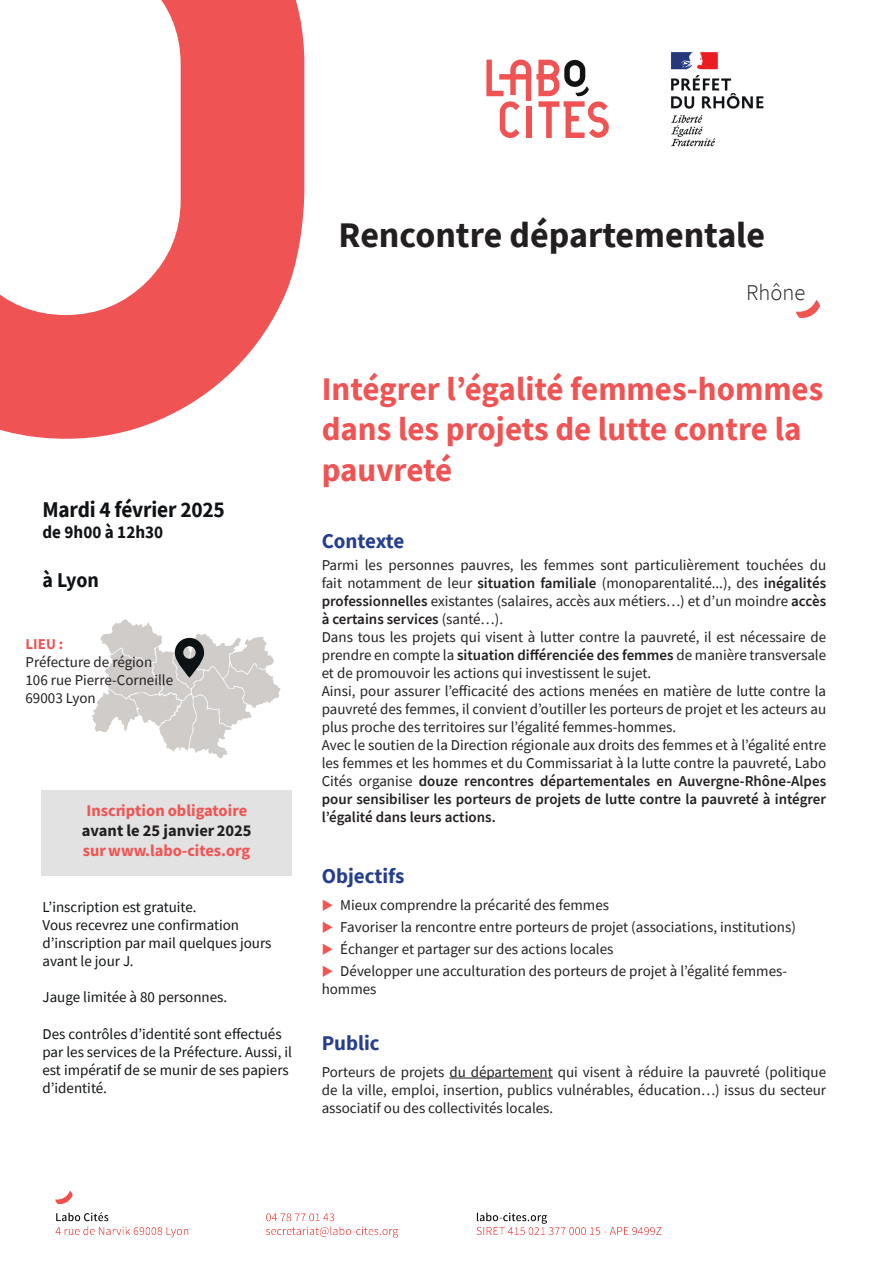
<style>
.page{position:relative;width:893px;height:1263px;background:#fff}
.page>*{position:absolute;margin:0;border:0;box-sizing:border-box;transform-origin:0 0}
.t1{font:700 36px "Source Sans Pro";color:#231f20}
.t2{font:700 33px/40.5px "Source Sans Pro";color:#f05353}
.t3{font:700 22.5px "Source Sans Pro";letter-spacing:-.01em;color:#101315;scale:.95 1}
.t4{font:300 22.5px "Source Sans Pro";color:#231f20}
.t5{font:700 21px "Source Sans Pro";color:#253f8e}
.t6{font:700 21px "Source Sans Pro";color:#101315;scale:.95 1}
.t7{font:700 18px "Source Sans Pro";color:#101315;scale:.95 1}
.t8{font:16.5px "Source Sans Variable";color:#f05453}
.t9{font:16.5px "Source Sans Variable";color:#231f20}
.t10{font:15px/18px "Source Sans Pro";color:#231f20}
.t11{font:15px/18px "Source Sans Pro";color:#101315}
.t12{font:700 15px "Source Sans Pro";color:#f05353}
.s1{font-weight:600}
.s2{color:#f05453}
</style>
<div class="page">
<svg style="left:0;top:0;width:304px;height:439px;fill:#f05353"></svg>
<svg style="left:796px;top:300px;width:24px;height:18px"></svg>
<svg style="left:486px;top:60px;width:123px;height:78px"></svg>
<img style="left:55px;top:1191px;width:607px;height:47px">
<div style="left:41px;top:791px;width:251px;height:85px;background:#e1e2e1"></div>
<img style="left:671px;top:52px;width:93px;height:95px">
<hr style="left:449px;top:1078px;width:104px;height:1px;background:#231f20">
<img style="left:92px;top:619px;width:189px;height:140px">
<svg style="left:175px;top:638px;width:29px;height:40px"></svg>
<h3 class="t3" style="left:43px;top:494px;width:193px">Mardi 4 février 2025</h3>
<p class="t7" style="left:43px;top:520px;width:129px">de 9h00 à 12h30</p>
<h3 class="t6" style="left:43px;top:566px;width:61px">à Lyon</h3>
<p class="t12" style="left:26px;top:634px;width:39px">LIEU :</p>
<p class="t10" style="left:26px;top:653px;width:149px">Préfecture de région<br>106 rue Pierre-Corneille<br>69003 Lyon</p>
<p class="t8" style="left:86px;top:801px;width:162px">Inscription obligatoire</p>
<p class="t9" style="left:82px;top:820px;width:171px">avant le 25 janvier 2025</p>
<p class="t8" style="left:83px;top:840px;width:169px">sur www.labo-cites.org</p>
<p class="t11" style="left:43px;top:898px;width:230px">L’inscription est gratuite.<br>Vous recevrez une confirmation d’inscription par mail quelques jours avant le jour J.</p>
<p class="t11" style="left:43px;top:988px;width:186px">Jauge limitée à 80 personnes.</p>
<p class="t11" style="left:43px;top:1024px;width:251px">Des contrôles d’identité sont effectués par les services de la Préfecture. Aussi, il est impératif de se munir de ses papiers d’identité.</p>
<h1 class="t1" style="left:339px;top:210px;width:428px">Rencontre départementale</h1>
<h3 class="t4" style="left:746px;top:278px;width:60px">Rhône</h3>
<h2 class="t2" style="left:322px;top:368px;width:503px">Intégrer l’égalité femmes-hommes dans les projets de lutte contre la pauvreté</h2>
<h3 class="t5" style="left:322px;top:526px;width:84px">Contexte</h3>
<p class="t10" style="left:322px;top:556px;width:506px">Parmi les personnes pauvres, les femmes sont particulièrement touchées du fait notamment de leur <span class="s1">situation familiale</span> (monoparentalité...), des <span class="s1">inégalités professionnelles</span> existantes (salaires, accès aux métiers…) et d’un moindre <span class="s1">accès à certains services</span> (santé…).<br>Dans tous les projets qui visent à lutter contre la pauvreté, il est nécessaire de prendre en compte la <span class="s1">situation différenciée des femmes</span> de manière transversale et de promouvoir les actions qui investissent le sujet.<br>Ainsi, pour assurer l’efficacité des actions menées en matière de lutte contre la pauvreté des femmes, il convient d’outiller les porteurs de projet et les acteurs au plus proche des territoires sur l’égalité femmes-hommes.<br>Avec le soutien de la Direction régionale aux droits des femmes et à l’égalité entre les femmes et les hommes et du Commissariat à la lutte contre la pauvreté, Labo Cités organise <span class="s1">douze rencontres départementales en Auvergne-Rhône-Alpes pour sensibiliser les porteurs de projets de lutte contre la pauvreté à intégrer l’égalité dans leurs actions.</span></p>
<h3 class="t5" style="left:322px;top:862px;width:84px">Objectifs</h3>
<p class="t10" style="left:322px;top:895px;width:289px"><span class="s2">◆</span> Mieux comprendre la précarité des femmes</p>
<p class="t10" style="left:322px;top:918px;width:476px"><span class="s2">◆</span> Favoriser la rencontre entre porteurs de projet (associations, institutions)</p>
<p class="t10" style="left:322px;top:940px;width:293px"><span class="s2">◆</span> Échanger et partager sur des actions locales</p>
<p class="t10" style="left:322px;top:962px;width:467px"><span class="s2">◆</span> Développer une acculturation des porteurs de projet à l’égalité femmes&shy;hommes</p>
<h3 class="t5" style="left:322px;top:1029px;width:60px">Public</h3>
<p class="t10" style="left:322px;top:1063px;width:506px;text-align:justify">Porteurs de projets du département qui visent à réduire la pauvreté (politique de la ville, emploi, insertion, publics vulnérables, éducation…) issus du secteur associatif ou des collectivités locales.</p>
</div>
